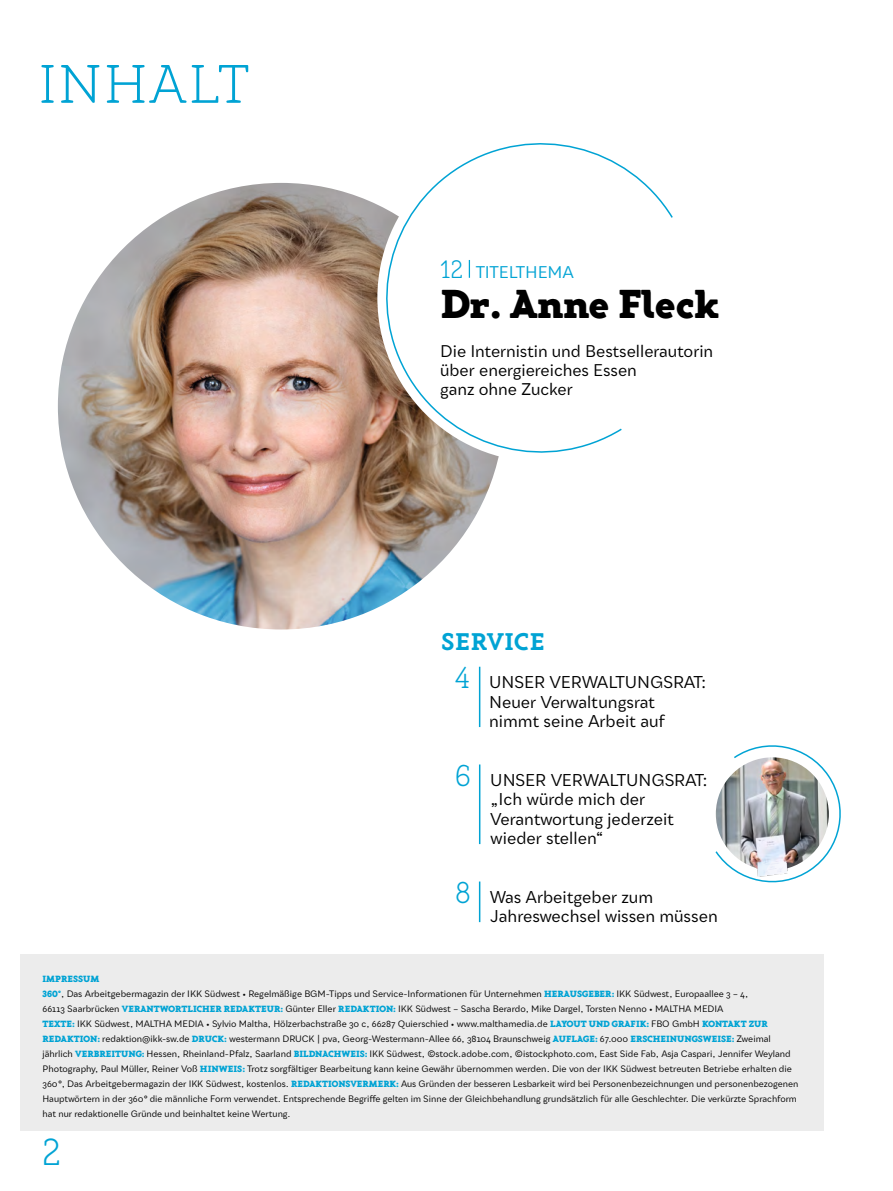
<style>
.page{position:relative;width:893px;height:1191px;background:#fff}
.page>*{position:absolute;margin:0;border:0;box-sizing:border-box;transform-origin:0 0}
.t1{font:100 54px "Gambero";letter-spacing:.02em;color:#00a3d4}
.t2{font:900 40.2px "Gambero";color:#000}
.t3{font:100 37.5px "Gambero";color:#00a3d4}
.t4{font:100 30px "Gambero";color:#00a3d4}
.t5{font:700 24px "Gambero";letter-spacing:.02em;color:#00a3d4}
.t6{font:16.5px/19.5px "Qualion Text";letter-spacing:-.005em;color:#000}
.t7{font:16.35px/18.9px "Qualion Text";color:#000}
.t8{font:16.35px "Qualion Text";letter-spacing:-.015em;color:#00a3d4}
.t9{font:9px/15px "Qualion Text";color:#000}
.t10{font:900 9px "Gambero";color:#00a3d4}
.s1{font-family:"Gambero";font-weight:100;font-size:25.2px}
.s2{font-family:"Gambero";font-weight:900;color:#00a3d4}
</style>
<div class="page">
<img style="left:58px;top:183px;width:446px;height:446px;border-radius:223px">
<svg style="left:377px;top:143px;width:296px;height:319px"></svg>
<hr style="left:479px;top:764px;width:1px;height:80px;background:#00a3d4">
<hr style="left:479px;top:881px;width:1px;height:41px;background:#00a3d4">
<div style="left:20px;top:954px;width:803px;height:177px;background:#ececec"></div>
<svg style="left:469px;top:260px;width:1px;height:18px"></svg>
<svg style="left:715px;top:745px;width:126px;height:138px"></svg>
<img style="left:716px;top:757px;width:113px;height:113px;border-radius:56px">
<img style="left:748px;top:862px;width:46px;height:16px">
<h1 class="t1" style="left:38px;top:53px;width:214px">INHALT</h1>
<h3 class="t8" style="left:440px;top:261px;width:135px"><span class="s1">12</span> TITELTHEMA</h3>
<h2 class="t2" style="left:440px;top:278px;width:280px">Dr. Anne Fleck</h2>
<h3 class="t7" style="left:440px;top:341px;width:275px">Die Internistin und Bestsellerautorin über energiereiches Essen<br>ganz ohne Zucker</h3>
<h3 class="t5" style="left:441px;top:626px;width:105px">SERVICE</h3>
<h3 class="t4" style="left:455px;top:660px;width:17px">4</h3>
<h3 class="t6" style="left:489px;top:672px;width:219px">UNSER VERWALTUNGSRAT:<br>Neuer Verwaltungsrat nimmt seine Arbeit auf</h3>
<h3 class="t4" style="left:455px;top:757px;width:17px">6</h3>
<h3 class="t4" style="left:455px;top:874px;width:17px">8</h3>
<h3 class="t6" style="left:490px;top:769px;width:219px">UNSER VERWALTUNGSRAT: „Ich würde mich der<br>Verantwortung jederzeit wieder stellen“</h3>
<h3 class="t6" style="left:490px;top:886px;width:229px">Was Arbeitgeber zum<br>Jahreswechsel wissen müssen</h3>
<p class="t10" style="left:43px;top:973px;width:58px">IMPRESSUM</p>
<p class="t9" style="left:43px;top:986px;width:757px"><span class="s2">360°</span>, Das Arbeitgebermagazin der IKK Südwest • Regelmäßige BGM-Tipps und Service-Informationen für Unternehmen <span class="s2">HERAUSGEBER:</span> IKK Südwest, Europaallee 3 – 4,<br>66113 Saarbrücken <span class="s2">VERANTWORTLICHER REDAKTEUR:</span> Günter Eller <span class="s2">REDAKTION:</span> IKK Südwest – Sascha Berardo, Mike Dargel, Torsten Nenno • MALTHA MEDIA<br><span class="s2">TEXTE:</span> IKK Südwest, MALTHA MEDIA • Sylvio Maltha, Hölzerbachstraße 30 c, 66287 Quierschied • www.malthamedia.de <span class="s2">LAYOUT UND GRAFIK:</span> FBO GmbH <span class="s2">KONTAKT ZUR REDAKTION:</span> redaktion@ikk-sw.de <span class="s2">DRUCK:</span> westermann DRUCK | pva, Georg-Westermann-Allee 66, 38104 Braunschweig <span class="s2">AUFLAGE:</span> 67.000 <span class="s2">ERSCHEINUNGSWEISE:</span> Zweimal jährlich <span class="s2">VERBREITUNG:</span> Hessen, Rheinland-Pfalz, Saarland <span class="s2">BILDNACHWEIS:</span> IKK Südwest, ©stock.adobe.com, ©istockphoto.com, East Side Fab, Asja Caspari, Jennifer Weyland Photography, Paul Müller, Reiner Voß <span class="s2">HINWEIS:</span> Trotz sorgfältiger Bearbeitung kann keine Gewähr übernommen werden. Die von der IKK Südwest betreuten Betriebe erhalten die 360°, Das Arbeitgebermagazin der IKK Südwest, kostenlos. <span class="s2">REDAKTIONSVERMERK:</span> Aus Gründen der besseren Lesbarkeit wird bei Personenbezeichnungen und personenbezogenen Hauptwörtern in der 360° die männliche Form verwendet. Entsprechende Begriffe gelten im Sinne der Gleichbehandlung grundsätzlich für alle Geschlechter. Die verkürzte Sprachform hat nur redaktionelle Gründe und beinhaltet keine Wertung.</p>
<h3 class="t3" style="left:43px;top:1130px;width:20px">2</h3>
</div>
